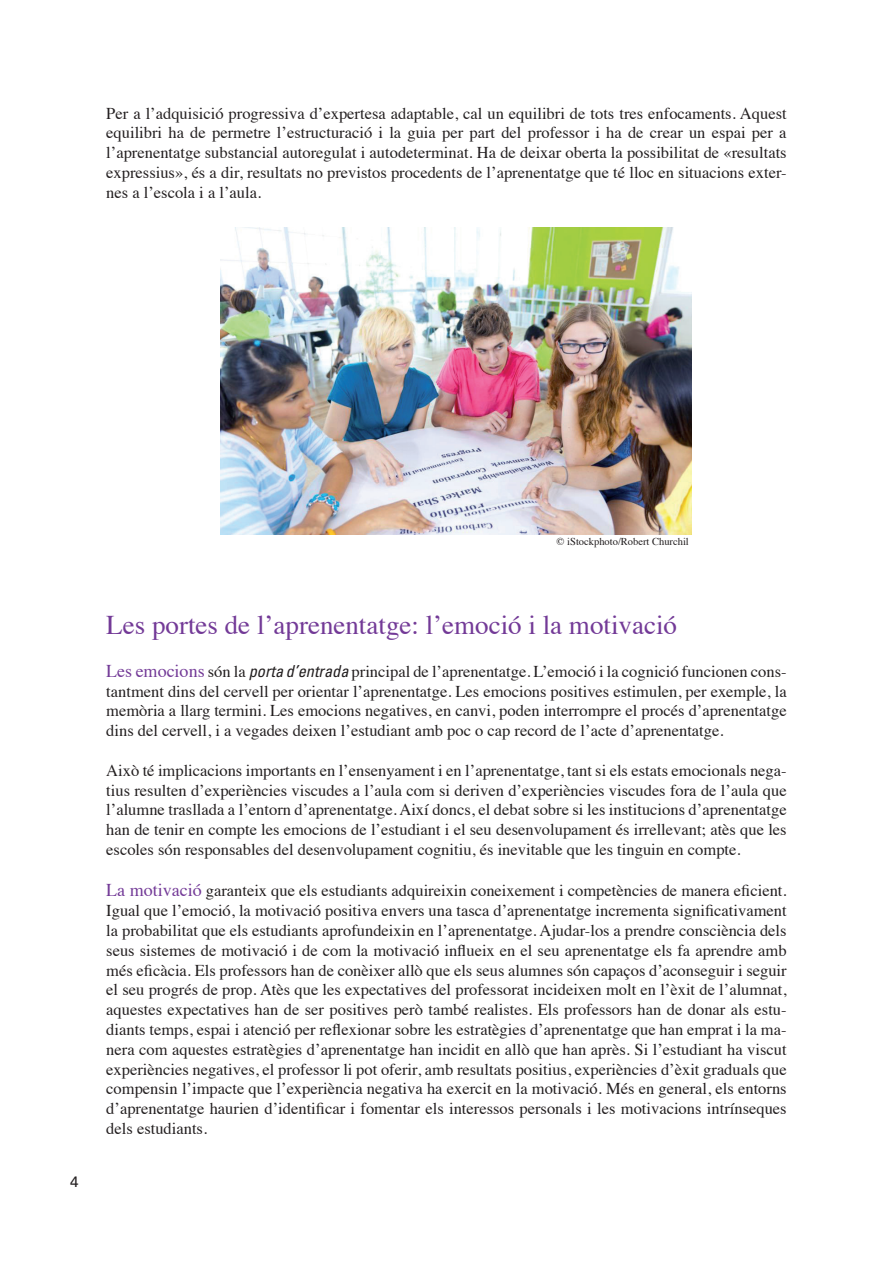
<style>
.page{position:relative;width:893px;height:1263px;background:#fff}
.page>*{position:absolute;margin:0;border:0;box-sizing:border-box;transform-origin:0 0}
.t1{font:27px "Times";color:#733a97}
.t2{font:16.5px/19.8px "Times";color:#231f20;text-align:justify}
.t3{font:15px "Univers LT Std";color:#231f20}
.t4{font:10.5px "Times";color:#231f20}
.s1{font-size:18px;color:#733a97}
.s2{font-family:"Univers LT Std";font-style:italic;font-stretch:condensed}
</style>
<div class="page">
<img style="left:221px;top:227px;width:470px;height:307px">
<p class="t2" style="left:106px;top:102px;width:682px">Per a l’adquisició progressiva d’expertesa adaptable, cal un equilibri de tots tres enfocaments. Aquest equilibri ha de permetre l’estructuració i la guia per part del professor i ha de crear un espai per a l’aprenentatge substancial autoregulat i autodeterminat. Ha de deixar oberta la possibilitat de «resultats expressius», és a dir, resultats no previstos procedents de l’aprenentatge que té lloc en situacions exter&shy;nes a l’escola i a l’aula.</p>
<p class="t3" style="left:70px;top:1173px;width:10px">4</p>
<p class="t4" style="left:557px;top:531px;width:134px">© iStockphoto/Robert Churchil</p>
<p class="t1" style="left:106px;top:599px;width:572px">Les portes de l’aprenentatge: l’emoció i la motivació</p>
<p class="t2" style="left:106px;top:660px;width:682px"><span class="s1">Les emocions</span> són la <span class="s2">porta d’entrada</span> principal de l’aprenentatge. L’emoció i la cognició funcionen cons&shy;tantment dins del cervell per orientar l’aprenentatge. Les emocions positives estimulen, per exemple, la memòria a llarg termini. Les emocions negatives, en canvi, poden interrompre el procés d’aprenentatge dins del cervell, i a vegades deixen l’estudiant amb poc o cap record de l’acte d’aprenentatge.</p>
<p class="t2" style="left:106px;top:759px;width:682px">Això té implicacions importants en l’ensenyament i en l’aprenentatge, tant si els estats emocionals nega&shy;tius resulten d’experiències viscudes a l’aula com si deriven d’experiències viscudes fora de l’aula que l’alumne trasllada a l’entorn d’aprenentatge. Així doncs, el debat sobre si les institucions d’aprenentatge han de tenir en compte les emocions de l’estudiant i el seu desenvolupament és irrellevant; atès que les escoles són responsables del desenvolupament cognitiu, és inevitable que les tinguin en compte.</p>
<p class="t2" style="left:106px;top:879px;width:682px"><span class="s1">La motivació</span> garanteix que els estudiants adquireixin coneixement i competències de manera eficient.<br>Igual que l’emoció, la motivació positiva envers una tasca d’aprenentatge incrementa significativament la probabilitat que els estudiants aprofundeixin en l’aprenentatge. Ajudar-los a prendre consciència dels seus sistemes de motivació i de com la motivació influeix en el seu aprenentatge els fa aprendre amb més eficàcia. Els professors han de conèixer allò que els seus alumnes són capaços d’aconseguir i seguir el seu progrés de prop. Atès que les expectatives del professorat incideixen molt en l’èxit de l’alumnat, aquestes expectatives han de ser positives però també realistes. Els professors han de donar als estu&shy;diants temps, espai i atenció per reflexionar sobre les estratègies d’aprenentatge que han emprat i la ma&shy;nera com aquestes estratègies d’aprenentatge han incidit en allò que han après. Si l’estudiant ha viscut experiències negatives, el professor li pot oferir, amb resultats positius, experiències d’èxit graduals que compensin l’impacte que l’experiència negativa ha exercit en la motivació. Més en general, els entorns d’aprenentatge haurien d’identificar i fomentar els interessos personals i les motivacions intrínseques dels estudiants.</p>
</div>
